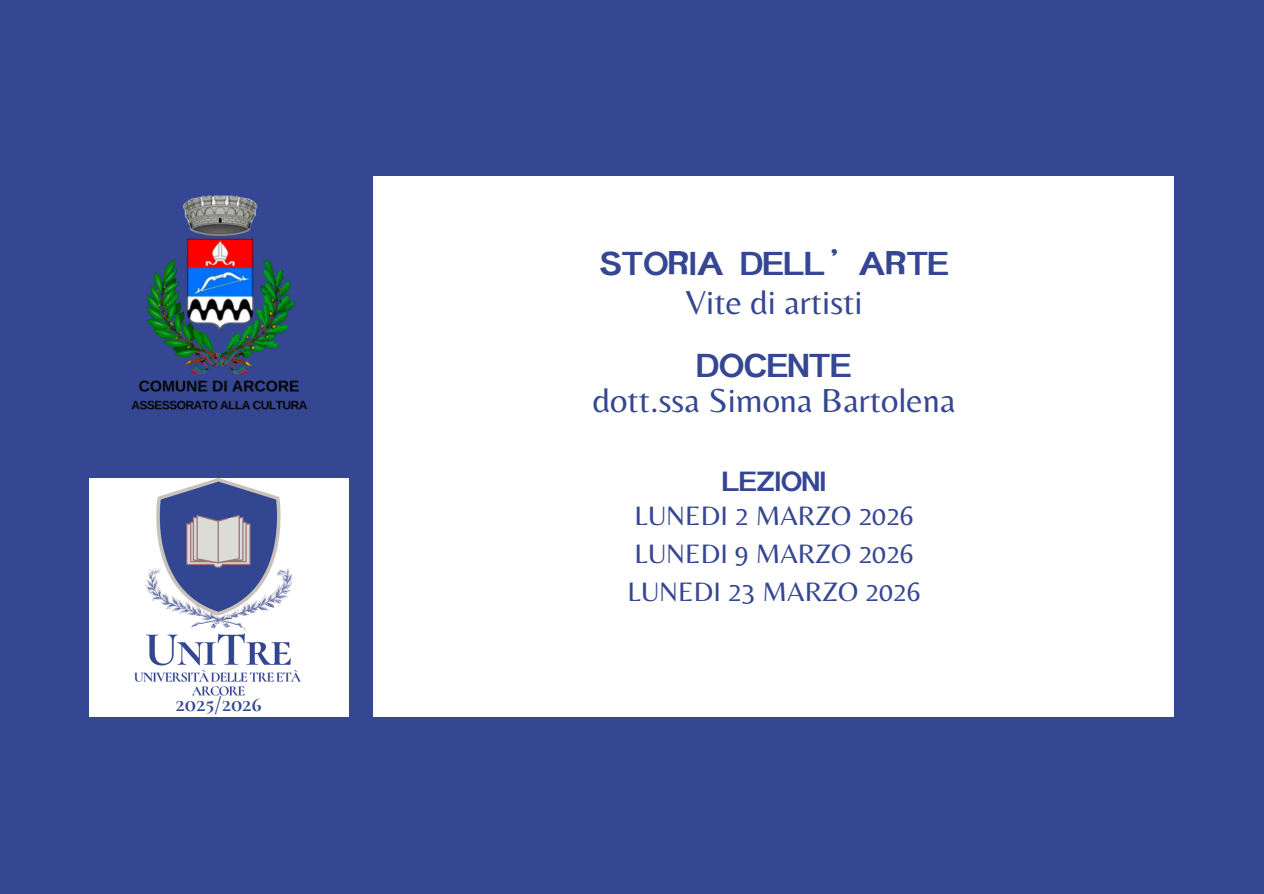
<style>
.page{position:relative;width:1264px;height:894px;background:#fff}
.page>*{position:absolute;margin:0;border:0;box-sizing:border-box;transform-origin:0 0}
.t1{font:34.5px "Belleza";color:#354692}
.t2{font:33.15px "Baekmuk Headline";color:#354692}
.t3{font:33px "Baekmuk Headline";color:#354692}
.t4{font:27.75px/38.2px "Belleza";color:#354692}
.t5{font:27.75px "Baekmuk Headline";color:#354692}
.t6{font:700 20.7px "Cormorant SC";color:#364792}
</style>
<div class="page">
<div style="left:0;top:0;width:1263px;height:893px;background:#354692"></div>
<img style="left:131px;top:195px;width:176px;height:215px">
<div style="left:374px;top:176px;width:799px;height:541px;background:#fff"></div>
<div style="left:89px;top:478px;width:259px;height:239px;background:#fff"></div>
<img style="left:134px;top:478px;width:167px;height:218px">
<p class="t6" style="left:176px;top:691px;width:88px">2025/2026</p>
<p class="t2" style="left:599px;top:248px;width:351px">STORIA DELL’ARTE</p>
<p class="t1" style="left:685px;top:281px;width:178px">Vite di artisti</p>
<p class="t3" style="left:696px;top:350px;width:156px">DOCENTE</p>
<p class="t1" style="left:593px;top:380px;width:364px">dott.ssa Simona Bartolena</p>
<p class="t5" style="left:722px;top:468px;width:105px">LEZIONI</p>
<p class="t4" style="left:627px;top:495px;width:294px">LUNEDI 2 MARZO 2026<br>LUNEDI 9 MARZO 2026<br>LUNEDI 23 MARZO 2026</p>
</div>
